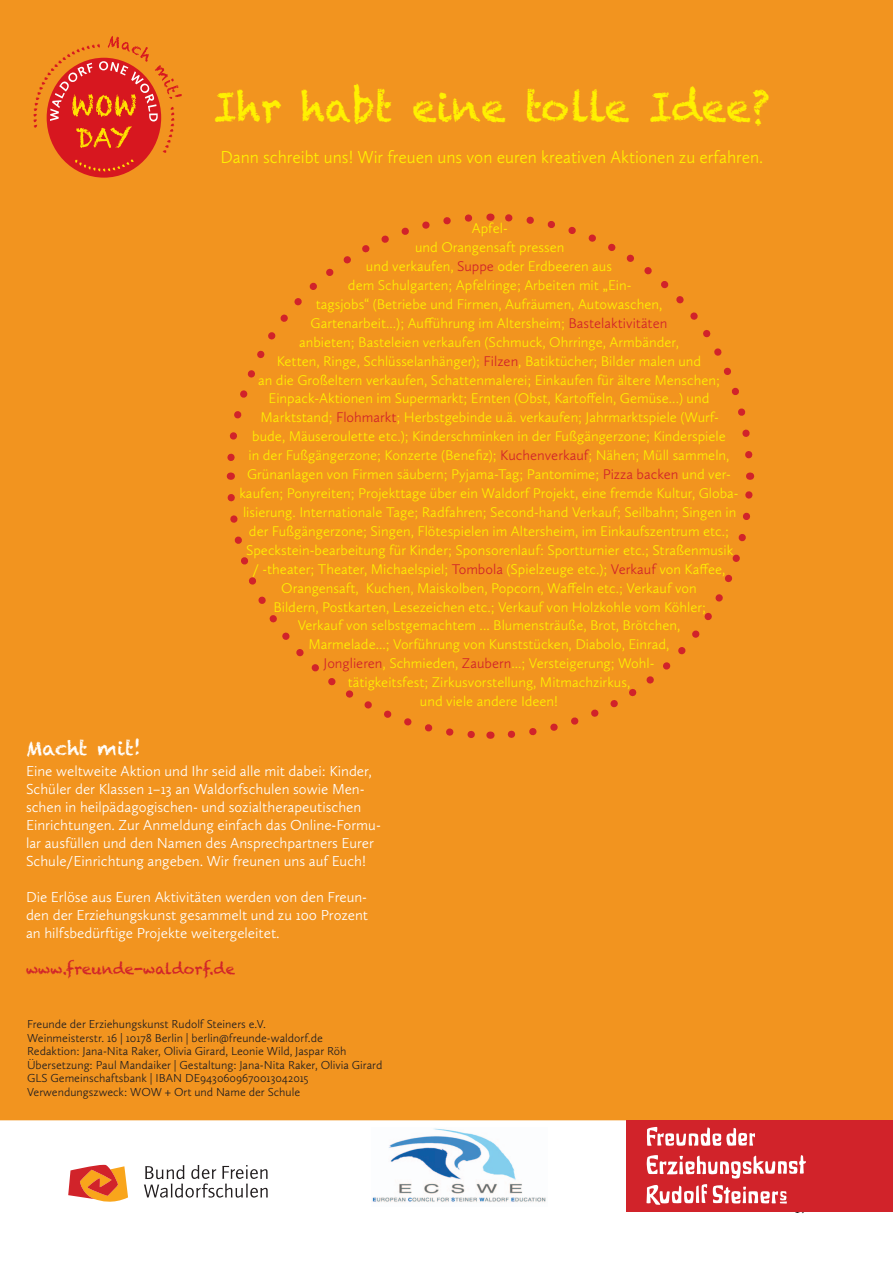
<style>
.page{position:relative;width:893px;height:1263px;background:#fff}
.page>*{position:absolute;margin:0;border:0;box-sizing:border-box;transform-origin:0 0}
.t1{font:40.5px "Chalkduster";color:#fff101}
.t2{font:19.5px "Chalkduster";color:#fff}
.t3{font:300 18px "Calluna Sans";color:#fff101}
.t4{font:300 15px/18px "Calluna Sans";color:#fff}
.t5{font:15px "Chalkduster";color:#d1232a}
.t6{font:300 14.55px/18.9px "Calluna Sans";color:#fff101;text-align:center}
.t7{font:300 12px/13.5px "Calluna Sans";color:#231f20}
.s1{color:#d1232a}
</style>
<div class="page">
<div style="left:0;top:0;width:893px;height:1120px;background:#f2941f"></div>
<svg style="left:68px;top:1165px;width:60px;height:37px"></svg>
<svg style="left:144px;top:1165px;width:124px;height:32px"></svg>
<img style="left:372px;top:1128px;width:174px;height:74px">
<div style="left:504px;top:479px;width:253px;height:263px;background:#f2941f"></div>
<div style="left:493px;top:210px;width:264px;height:253px;background:#f2941f"></div>
<div style="left:223px;top:210px;width:253px;height:263px;background:#f2941f"></div>
<div style="left:223px;top:490px;width:264px;height:252px;background:#f2941f"></div>
<div style="left:626px;top:1120px;width:267px;height:92px;background:#d1232a"></div>
<svg style="left:647px;top:1127px;width:108px;height:19px"></svg>
<svg style="left:646px;top:1155px;width:160px;height:50px"></svg>
<div style="left:47px;top:58px;width:114px;height:120px;background:#d7171f;border-radius:50%"></div>
<svg style="left:26px;top:9px;width:156px;height:144px"></svg>
<svg style="left:75px;top:159px;width:59px;height:13px"></svg>
<h1 class="t1" style="left:213px;top:83px;width:558px">Ihr habt eine tolle Idee?</h1>
<p class="t3" style="left:220px;top:146px;width:544px">Dann schreibt uns! Wir freuen uns von euren kreativen Aktionen zu erfahren.</p>
<p class="t6" style="left:239px;top:219px;width:501px">Apfel-<br>und Orangensaft pressen<br>und verkaufen, <span class="s1">Suppe</span> oder Erdbeeren aus<br>dem Schulgarten; Apfelringe; Arbeiten mit „Ein-<br>tagsjobs“ (Betriebe und Firmen, Aufräumen, Autowaschen,<br>Gartenarbeit...); Aufführung im Altersheim; <span class="s1">Bastelaktivitäten<br></span>anbieten; Basteleien verkaufen (Schmuck, Ohrringe, Armbänder,<br>Ketten, Ringe, Schlüsselanhänger); <span class="s1">Filzen</span>, Batiktücher; Bilder malen und<br>an die Großeltern verkaufen, Schattenmalerei; Einkaufen für ältere Menschen; Einpack-Aktionen im Supermarkt; Ernten (Obst, Kartoffeln, Gemüse...) und Marktstand; <span class="s1">Flohmarkt</span>; Herbstgebinde u.ä. verkaufen; Jahrmarktspiele (Wurf-<br>bude, Mäuseroulette etc.); Kinderschminken in der Fußgängerzone; Kinderspiele<br>in der Fußgängerzone; Konzerte (Benefiz); <span class="s1">Kuchenverkauf</span>; Nähen; Müll sammeln, Grünanlagen von Firmen säubern; Pyjama-Tag; Pantomime; <span class="s1">Pizza backen</span> und ver&shy;kaufen; Ponyreiten; Projekttage über ein Waldorf Projekt, eine fremde Kultur, Globa&shy;lisierung. Internationale Tage; Radfahren; Second-hand Verkauf; Seilbahn; Singen in der Fußgängerzone; Singen, Flötespielen im Altersheim, im Einkaufszentrum etc.; Speckstein-bearbeitung für Kinder; Sponsorenlauf: Sportturnier etc.; Straßenmusik<br>/ -theater; Theater, Michaelspiel; <span class="s1">Tombola</span> (Spielzeuge etc.); <span class="s1">Verkauf</span> von Kaffee, Orangensaft, Kuchen, Maiskolben, Popcorn, Waffeln etc.; Verkauf von<br>Bildern, Postkarten, Lesezeichen etc.; Verkauf von Holzkohle vom Köhler;<br>Verkauf von selbstgemachtem ... Blumensträuße, Brot, Brötchen,<br>Marmelade...; Vorführung von Kunststücken, Diabolo, Einrad,<br><span class="s1">Jonglieren</span>, Schmieden, <span class="s1">Zaubern</span>...; Versteigerung; Wohl-<br>tätigkeitsfest; Zirkusvorstellung, Mitmachzirkus,<br>und viele andere Ideen!</p>
<h2 class="t2" style="left:26px;top:737px;width:116px">Macht mit!</h2>
<p class="t4" style="left:26px;top:762px;width:356px">Eine weltweite Aktion und Ihr seid alle mit dabei: Kinder, Schüler der Klassen 1–13 an Waldorfschulen sowie Men&shy;schen in heilpädagogischen- und sozialtherapeutischen Einrichtungen. Zur Anmeldung einfach das Online-Formu&shy;lar ausfüllen und den Namen des Ansprechpartners Eurer Schule/Einrichtung angeben. Wir freunen uns auf Euch!</p>
<p class="t4" style="left:26px;top:888px;width:344px;text-align:justify">Die Erlöse aus Euren Aktivitäten werden von den Freun&shy;den der Erziehungskunst gesammelt und zu 100 Prozent an hilfsbedürftige Projekte weitergeleitet.</p>
<p class="t5" style="left:26px;top:960px;width:210px">www.freunde-waldorf.de</p>
<p class="t7" style="left:27px;top:1017px;width:357px">Freunde der Erziehungskunst Rudolf Steiners e.V.<br>Weinmeisterstr. 16 | 10178 Berlin | berlin@freunde-waldorf.de<br>Redaktion: Jana-Nita Raker, Olivia Girard, Leonie Wild, Jaspar Röh Übersetzung: Paul Mandaiker | Gestaltung: Jana-Nita Raker, Olivia Girard GLS Gemeinschaftsbank | IBAN DE9430609670013042015<br>Verwendungszweck: WOW + Ort und Name der Schule</p>
</div>
